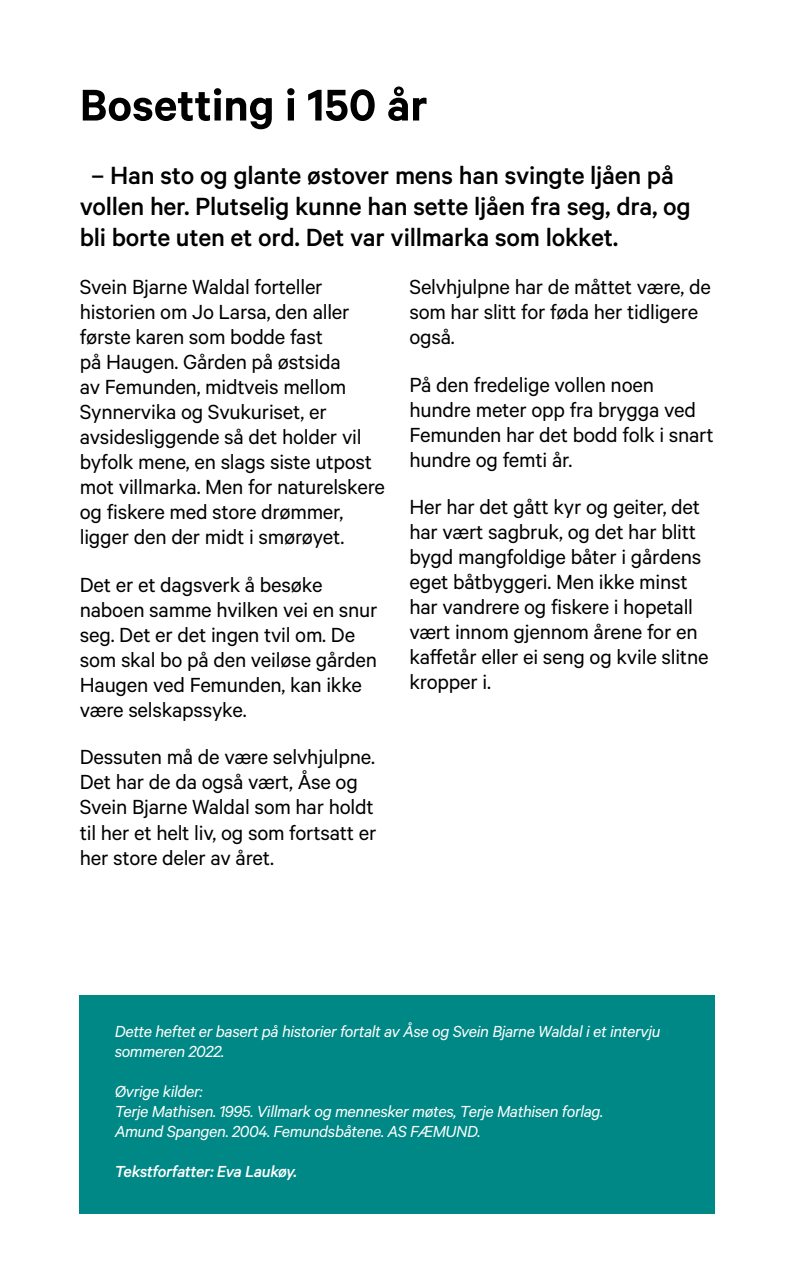
<style>
.page{position:relative;width:794px;height:1276px;background:#fff}
.page>*{position:absolute;margin:0;border:0;box-sizing:border-box;transform-origin:0 0}
.Tittel_Svart{font:600 50px "Calibre";color:#000}
.Ingress_liten{font:500 28px/31px "Calibre";letter-spacing:-.01em;color:#000}
.Ingress_liten-2{font:23px/25px "Calibre";letter-spacing:-.01em;color:#000}
.Ingress_liten-3{font:italic 18px/20px "Calibre";letter-spacing:-.02em;color:#fff}
.Ingress_liten-4{font:italic 500 18px "Calibre";letter-spacing:-.025em;color:#fff}
</style>
<div class="page">
<div style="left:79px;top:994px;width:636px;height:219px;background:#008886"></div>
<p class="Tittel_Svart" style="left:80px;top:75px;width:349px">Bosetting i 150 år</p>
<p class="Ingress_liten" style="left:80px;top:159px;width:612px;text-indent:11px">– Han sto og glante østover mens han svingte ljåen på vollen her. Plutselig kunne han sette ljåen fra seg, dra, og bli borte uten et ord. Det var villmarka som lokket.</p>
<p class="Ingress_liten-2" style="left:80px;top:273px;width:307px">Svein Bjarne Waldal forteller historien om Jo Larsa, den aller første karen som bodde fast<br>på Haugen. Gården på østsida<br>av Femunden, midtveis mellom<br>Synnervika og Svukuriset, er avsidesliggende så det holder vil byfolk mene, en slags siste utpost mot villmarka. Men for naturelskere og fiskere med store drømmer, ligger den der midt i smørøyet.</p>
<p class="Ingress_liten-2" style="left:80px;top:571px;width:299px">Det er et dagsverk å besøke naboen samme hvilken vei en snur seg. Det er det ingen tvil om. De som skal bo på den veiløse gården<br>Haugen ved Femunden, kan ikke være selskapssyke.</p>
<p class="Ingress_liten-2" style="left:80px;top:744px;width:298px">Dessuten må de være selvhjulpne.<br>Det har de da også vært, Åse og<br>Svein Bjarne Waldal som har holdt til her et helt liv, og som fortsatt er her store deler av året.</p>
<p class="Ingress_liten-2" style="left:409px;top:273px;width:303px">Selvhjulpne har de måttet være, de som har slitt for føda her tidligere også.</p>
<p class="Ingress_liten-2" style="left:409px;top:371px;width:306px">På den fredelige vollen noen hundre meter opp fra brygga ved<br>Femunden har det bodd folk i snart hundre og femti år.</p>
<p class="Ingress_liten-2" style="left:409px;top:494px;width:301px">Her har det gått kyr og geiter, det har vært sagbruk, og det har blitt bygd mangfoldige båter i gårdens eget båtbyggeri. Men ikke minst har vandrere og fiskere i hopetall vært innom gjennom årene for en kaffetår eller ei seng og kvile slitne kropper i.</p>
<p class="Ingress_liten-3" style="left:115px;top:1020px;width:547px">Dette heftet er basert på historier fortalt av Åse og Svein Bjarne Waldal i et intervju sommeren 2022.</p>
<p class="Ingress_liten-3" style="left:115px;top:1080px;width:490px">Øvrige kilder:<br>Terje Mathisen. 1995. Villmark og mennesker møtes, Terje Mathisen forlag.<br>Amund Spangen. 2004. Femundsbåtene. AS FÆMUND.</p>
<p class="Ingress_liten-4" style="left:115px;top:1160px;width:184px">Tekstforfatter: Eva Laukøy.</p>
</div>
